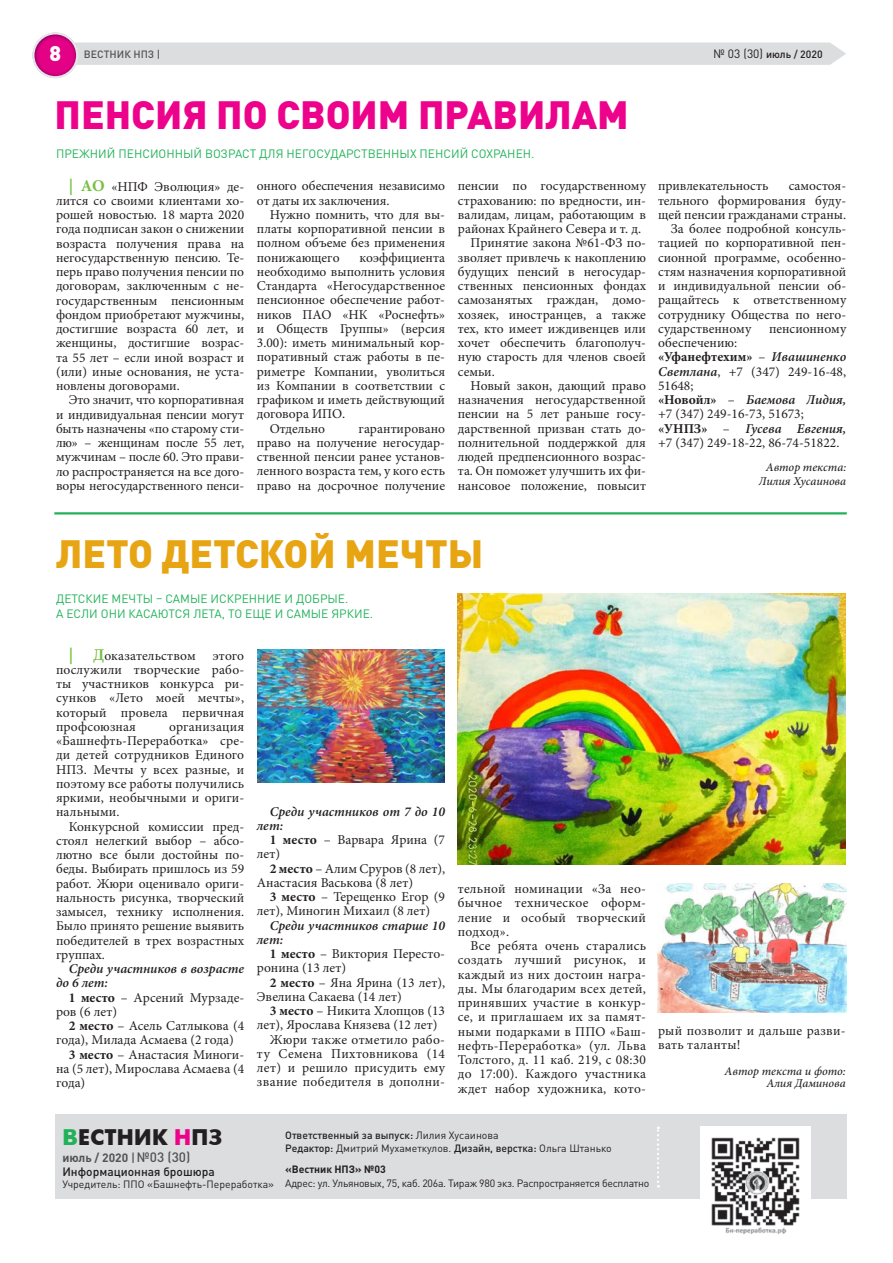
<style>
.page{position:relative;width:893px;height:1263px;background:#fff}
.page>*{position:absolute;margin:0;border:0;box-sizing:border-box;transform-origin:0 0}
.ЗАГОЛОВОК{font:900 39px "DIN Pro";color:#ed028c}
.ЗАГОЛОВОК-2{font:900 39px "DIN Pro";color:#e7a413}
.текст{font:700 22.5px "BT Futuris";letter-spacing:.02em;color:#231f20}
.текст-2{font:13.5px/14.2px "Minion Pro";color:#231f20;text-align:justify}
.текст-3{font:italic 600 13.5px/14.2px "Minion Pro";color:#231f20}
.текст-4{font:13.5px/14.2px "Minion Pro";letter-spacing:.02em;color:#231f20}
._1_абзац{font:12px "DIN Pro";color:#21b259}
.Авторы{font:italic 500 12px "Minion Pro";color:#231f20}
.текст-5{font:500 12px "DIN Pro";color:#231f20}
.текст-6{font:700 12px "DIN Pro";color:#535355}
.врез{font:10.5px "DIN Pro";letter-spacing:-.025em;color:#231f20}
.врез-2{font:10.5px "DIN Pro";color:#231f20}
.врез-3{font:500 10.5px "DIN Pro";color:#231f20}
.текст-7{font:10.5px "DIN Pro";color:#231f20}
.врез-4{font:700 10.5px "DIN Pro";color:#231f20}
.t1{font:500 10.5px "DIN Pro";color:#545557}
.s1{font-weight:900;font-size:21px;color:#fff}
.s2{font-weight:400;font-size:12px}
.s3{font-weight:700;font-size:16.5px;color:#76c043}
.s4{font-weight:700}
.s5{font-weight:600;font-style:italic}
.s6{color:#21b259}
.s7{color:#ed028c}
.s8{font-weight:500}
.s9{font-weight:500;font-size:13.5px}
.s10{font-weight:400}
</style>
<div class="page">
<svg style="left:32px;top:32px;width:814px;height:46px"></svg>
<div style="left:55px;top:1114px;width:791px;height:85px;background:#dcdddf"></div>
<svg style="left:657px;top:1127px;width:2px;height:60px"></svg>
<img style="left:701px;top:1127px;width:110px;height:107px">
<img style="left:458px;top:594px;width:388px;height:271px">
<img style="left:657px;top:883px;width:189px;height:130px">
<img style="left:257px;top:650px;width:188px;height:132px">
<hr style="left:54px;top:512px;width:793px;height:2px;background:#21b259">
<p class="t1" style="left:49px;top:47px;width:112px"><span class="s1">8</span> ВЕСТНИК НПЗ |</p>
<p class="врез-3" style="left:714px;top:47px;width:111px"><span class="s2">№ 03 (30)</span> июль / 2020</p>
<p class="ЗАГОЛОВОК" style="left:55px;top:89px;width:576px">ПЕНСИЯ ПО СВОИМ ПРАВИЛАМ</p>
<p class="_1_абзац" style="left:56px;top:146px;width:480px">ПРЕЖНИЙ ПЕНСИОННЫЙ ВОЗРАСТ ДЛЯ НЕГОСУДАРСТВЕННЫХ ПЕНСИЙ СОХРАНЕН.</p>
<p class="текст-2" style="left:56px;top:179px;width:190px;text-indent:13px"><span class="s3">| АО</span> «НПФ Эволюция» де&shy;лится со своими клиентами хо&shy;рошей новостью. 18 марта 2020 года подписан закон о снижении возраста получения права на негосударственную пенсию. Те&shy;перь право получения пенсии по договорам, заключенным с не&shy;государственным пенсионным фондом приобретают мужчины, достигшие возраста 60 лет, и женщины, достигшие возрас&shy;та 55 лет – если иной возраст и (или) иные основания, не уста&shy;новлены договорами.</p>
<p class="текст-2" style="left:56px;top:393px;width:190px;text-indent:13px">Это значит, что корпоративная и индивидуальная пенсии могут быть назначены «по старому сти&shy;лю» – женщинам после 55 лет, мужчинам – после 60. Это прави&shy;ло распространяется на все дого&shy;воры негосударственного пенси-</p>
<p class="текст-2" style="left:257px;top:179px;width:190px">онного обеспечения независимо от даты их заключения.</p>
<p class="текст-2" style="left:257px;top:208px;width:190px;text-indent:13px">Нужно помнить, что для вы&shy;платы корпоративной пенсии в полном объеме без применения понижающего</p>
<p class="текст-2" style="left:458px;top:179px;width:190px">пенсии по государственному страхованию: по вредности, ин&shy;валидам, лицам, работающим в районах Крайнего Севера и т. д.</p>
<p class="текст-2" style="left:458px;top:236px;width:190px;text-indent:13px">Принятие закона №61-ФЗ по&shy;зволяет привлечь к накоплению будущих пенсий в негосудар&shy;ственных пенсионных фондах самозанятых граждан, домо&shy;хозяек, иностранцев, а также тех, кто имеет иждивенцев или хочет обеспечить благополуч&shy;ную старость для членов своей семьи.</p>
<p class="текст-2" style="left:458px;top:379px;width:190px;text-indent:13px">Новый закон, дающий право назначения негосударственной пенсии на 5 лет раньше госу&shy;дарственной призван стать до&shy;полнительной поддержкой для людей предпенсионного возрас&shy;та. Он поможет улучшить их фи&shy;нансовое положение, повысит</p>
<p class="текст-2" style="left:257px;top:250px;width:190px;text-indent:103px">коэффициента необходимо выполнить условия Стандарта «Негосударственное пенсионное обеспечение работ&shy;ников ПАО «НК «Роснефть» и Обществ Группы» (версия 3.00): иметь минимальный кор&shy;поративный стаж работы в пе&shy;риметре Компании, уволиться из Компании в соответствии с графиком и иметь действующий договора ИПО.</p>
<p class="текст-2" style="left:270px;top:421px;width:57px">Отдельно</p>
<p class="текст-2" style="left:257px;top:421px;width:190px;text-indent:102px">гарантировано право на получение негосудар&shy;ственной пенсии ранее установ&shy;ленного возраста тем, у кого есть право на досрочное получение</p>
<p class="текст-2" style="left:658px;top:179px;width:112px">привлекательность</p>
<p class="текст-2" style="left:658px;top:179px;width:190px;text-indent:131px">самостоя&shy;тельного формирования буду&shy;щей пенсии гражданами страны.</p>
<p class="текст-2" style="left:658px;top:222px;width:190px;text-indent:13px">За более подробной консуль&shy;тацией по корпоративной пен&shy;сионной программе, особенно&shy;стям назначения корпоративной и индивидуальной пенсии об&shy;ращайтесь к ответственному сотруднику Общества по него&shy;сударственному</p>
<p class="текст-2" style="left:769px;top:322px;width:79px">пенсионному</p>
<p class="текст-2" style="left:658px;top:336px;width:81px">обеспечению:</p>
<p class="текст-2" style="left:658px;top:350px;width:190px"><span class="s4">«Уфанефтехим»</span> – <span class="s5">Ивашиненко Светлана</span>, +7 (347) 249-16-48, 51648;</p>
<p class="текст-2" style="left:658px;top:393px;width:190px"><span class="s4">«Новойл»</span> – <span class="s5">Баемова Лидия, </span>+7 (347) 249-16-73, 51673;</p>
<p class="текст-2" style="left:658px;top:421px;width:190px"><span class="s4">«УНПЗ»</span> – <span class="s5">Гусева Евгения, </span>+7 (347) 249-18-22, 86-74-51822.</p>
<p class="Авторы" style="left:766px;top:459px;width:82px">Автор текста:</p>
<p class="Авторы" style="left:759px;top:473px;width:89px">Лилия Хусаинова</p>
<p class="ЗАГОЛОВОК-2" style="left:56px;top:527px;width:429px">ЛЕТО ДЕТСКОЙ МЕЧТЫ</p>
<p class="_1_абзац" style="left:56px;top:590px;width:294px">ДЕТСКИЕ МЕЧТЫ – САМЫЕ ИСКРЕННИЕ И ДОБРЫЕ.</p>
<p class="_1_абзац" style="left:56px;top:605px;width:319px">А ЕСЛИ ОНИ КАСАЮТСЯ ЛЕТА, ТО ЕЩЕ И САМЫЕ ЯРКИЕ.</p>
<p class="текст-2" style="left:69px;top:648px;width:129px"><span class="s3">| Д</span>оказательством</p>
<p class="текст-2" style="left:56px;top:648px;width:190px;text-indent:157px">этого послужили творческие рабо&shy;ты участников конкурса ри&shy;сунков «Лето моей мечты», который провела первичная профсоюзная</p>
<p class="текст-2" style="left:56px;top:719px;width:190px;text-indent:113px">организация «Башнефть-Переработка» сре&shy;ди детей сотрудников Единого НПЗ. Мечты у всех разные, и поэтому все работы получились яркими, необычными и ориги&shy;нальными.</p>
<p class="текст-2" style="left:56px;top:819px;width:190px;text-indent:13px">Конкурсной комиссии пред&shy;стоял нелегкий выбор – абсо&shy;лютно все были достойны по&shy;беды. Выбирать пришлось из 59 работ. Жюри оценивало ориги&shy;нальность рисунка, творческий замысел, технику исполнения.<br>Было принято решение выявить победителей в трех возрастных группах.</p>
<p class="текст-3" style="left:56px;top:961px;width:190px;text-indent:13px">Среди участников в возрасте до 6 лет:</p>
<p class="текст-2" style="left:56px;top:990px;width:190px;text-indent:13px"><span class="s4">1 место</span> – Арсений Мурзаде&shy;ров (6 лет)</p>
<p class="текст-2" style="left:56px;top:1019px;width:190px;text-indent:13px"><span class="s4">2 место</span> – Асель Сатлыкова (4 года), Милада Асмаева (2 года)</p>
<p class="текст-2" style="left:56px;top:1047px;width:190px;text-indent:13px"><span class="s4">3 место</span> – Анастасия Миноги&shy;на (5 лет), Мирослава Асмаева (4 года)</p>
<p class="текст-3" style="left:257px;top:804px;width:190px;text-indent:13px">Среди участников от 7 до 10 лет:</p>
<p class="текст-2" style="left:257px;top:833px;width:190px;text-indent:13px"><span class="s4">1 место</span> – Варвара Ярина (7 лет)</p>
<p class="текст-2" style="left:257px;top:861px;width:190px;text-indent:13px"><span class="s4">2 место</span> – Алим Сруров (8 лет),<br>Анастасия Васькова (8 лет)</p>
<p class="текст-2" style="left:257px;top:890px;width:190px;text-indent:13px"><span class="s4">3 место</span> – Терещенко Егор (9 лет), Миногин Михаил (8 лет)</p>
<p class="текст-3" style="left:257px;top:918px;width:190px;text-indent:13px">Среди участников старше 10 лет:</p>
<p class="текст-2" style="left:257px;top:947px;width:190px;text-indent:13px"><span class="s4">1 место</span> – Виктория Пересто&shy;ронина (13 лет)</p>
<p class="текст-2" style="left:257px;top:975px;width:190px;text-indent:13px"><span class="s4">2 место</span> – Яна Ярина (13 лет),<br>Эвелина Сакаева (14 лет)</p>
<p class="текст-2" style="left:257px;top:1004px;width:190px;text-indent:13px"><span class="s4">3 место</span> – Никита Хлопцов (13 лет), Ярослава Князева (12 лет)</p>
<p class="текст-2" style="left:257px;top:1032px;width:190px;text-indent:13px">Жюри также отметило рабо&shy;ту Семена Пихтовникова (14 лет) и решило присудить ему звание победителя в дополни-</p>
<p class="текст-2" style="left:458px;top:882px;width:190px">тельной номинации «За нео&shy;бычное техническое оформ&shy;ление и особый творческий подход».</p>
<p class="текст-2" style="left:458px;top:939px;width:190px;text-indent:13px">Все ребята очень старались создать лучший рисунок, и каждый из них достоин награ&shy;ды. Мы благодарим всех детей, принявших участие в конкур&shy;се, и приглашаем их за памят&shy;ными подарками в ППО «Баш&shy;нефть-Переработка» (ул. Льва Толстого, д. 11 каб. 219, с 08:30 до 17:00). Каждого участника ждет набор художника, кото-</p>
<p class="текст-4" style="left:658px;top:1023px;width:189px">рый позволит и дальше разви&shy;вать таланты!</p>
<p class="Авторы" style="left:725px;top:1063px;width:123px">Автор текста и фото:</p>
<p class="Авторы" style="left:766px;top:1075px;width:81px">Алия Даминова</p>
<p class="текст" style="left:62px;top:1125px;width:161px"><span class="s6">В</span>ЕСТНИК <span class="s7">Н</span>ПЗ</p>
<p class="текст-6" style="left:62px;top:1149px;width:129px">июль / 2020 <span class="s8">|</span> <span class="s9">№03 (30)</span></p>
<p class="текст-5" style="left:62px;top:1163px;width:154px">Информационная брошюра</p>
<p class="текст-7" style="left:62px;top:1177px;width:213px">Учредитель: ППО «Башнефть-Переработка»</p>
<p class="врез-3" style="left:285px;top:1128px;width:215px">Ответственный за выпуск: <span class="s10">Лилия Хусаинова</span></p>
<p class="врез-2" style="left:285px;top:1141px;width:328px"><span class="s8">Редактор:</span> Дмитрий Мухаметкулов. <span class="s8">Дизайн, верстка:</span> Ольга Штанько</p>
<p class="врез-4" style="left:285px;top:1162px;width:102px">«Вестник НПЗ» №03</p>
<p class="врез" style="left:285px;top:1176px;width:366px">Адрес: ул. Ульяновых, 75, каб. 206а. Тираж 980 экз. Распространяется бесплатно</p>
</div>
